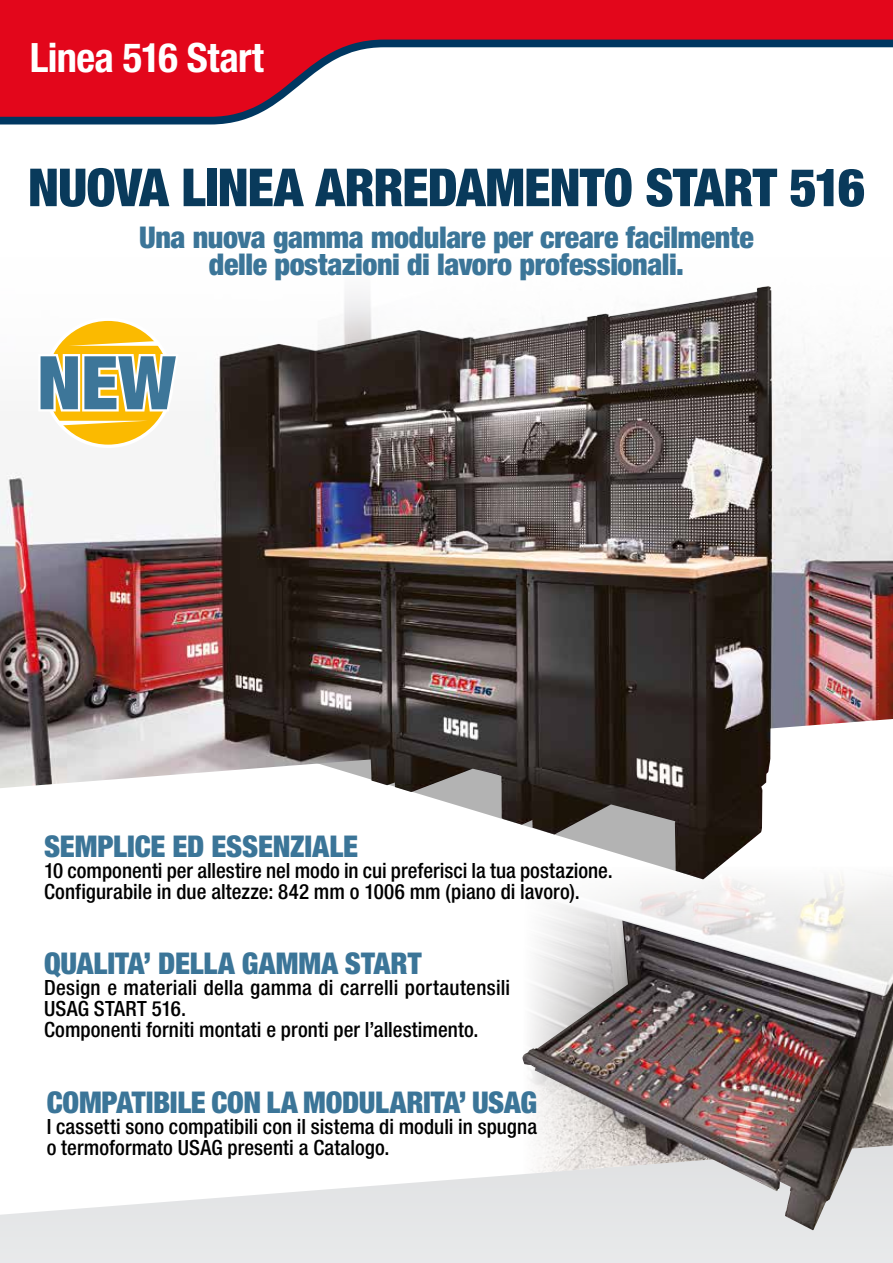
<style>
.page{position:relative;width:893px;height:1263px;background:#fff}
.page>*{position:absolute;margin:0;border:0;box-sizing:border-box;transform-origin:0 0}
.t1{font:900 condensed 52.5px "Helvetica Neue LT Std";letter-spacing:-.02em;color:#093a5b}
.t2{font:700 condensed 40.5px "Helvetica Neue LT Std";letter-spacing:-.015em;color:#fff}
.t3{font:900 condensed 30px/27px "Helvetica Neue LT Std";letter-spacing:-.01em;color:#3b7598;text-align:center}
.t4{font:500 condensed 21px/21px "Helvetica Neue LT Std";letter-spacing:.005em;color:#000}
</style>
<div class="page">
<img style="left:548px;top:875px;width:345px;height:45px">
<svg style="left:0;top:1174px;width:893px;height:89px;fill:#e7e8e9"></svg>
<img style="left:0;top:343px;width:893px;height:445px">
<img style="left:220px;top:286px;width:552px;height:593px">
<img style="left:522px;top:920px;width:371px;height:310px">
<svg style="left:38px;top:320px;width:141px;height:128px"></svg>
<div style="left:0;top:0;width:893px;height:40px;background:#e3061b"></div>
<svg style="left:0;top:40px;width:893px;height:84px"></svg>
<h2 class="t2" style="left:30px;top:33px;width:236px">Linea 516 Start</h2>
<h1 class="t1" style="left:28px;top:155px;width:839px">NUOVA LINEA ARREDAMENTO START 516</h1>
<h3 class="t3" style="left:139px;top:223px;width:616px">Una nuova gamma modulare per creare facilmente delle postazioni di lavoro professionali.</h3>
<h3 class="t3" style="left:44px;top:832px;width:316px">SEMPLICE ED ESSENZIALE</h3>
<p class="t4" style="left:44px;top:859px;width:570px">10 componenti per allestire nel modo in cui preferisci la tua postazione.<br>Configurabile in due altezze: 842 mm o 1006 mm (piano di lavoro).</p>
<h3 class="t3" style="left:44px;top:950px;width:379px">QUALITA’ DELLA GAMMA START</h3>
<p class="t4" style="left:44px;top:977px;width:468px">Design e materiali della gamma di carrelli portautensili<br>USAG START 516.<br>Componenti forniti montati e pronti per l’allestimento.</p>
<h3 class="t3" style="left:47px;top:1088px;width:492px">COMPATIBILE CON LA MODULARITA’ USAG</h3>
<p class="t4" style="left:47px;top:1116px;width:492px">I cassetti sono compatibili con il sistema di moduli in spugna o termoformato USAG presenti a Catalogo.</p>
</div>
